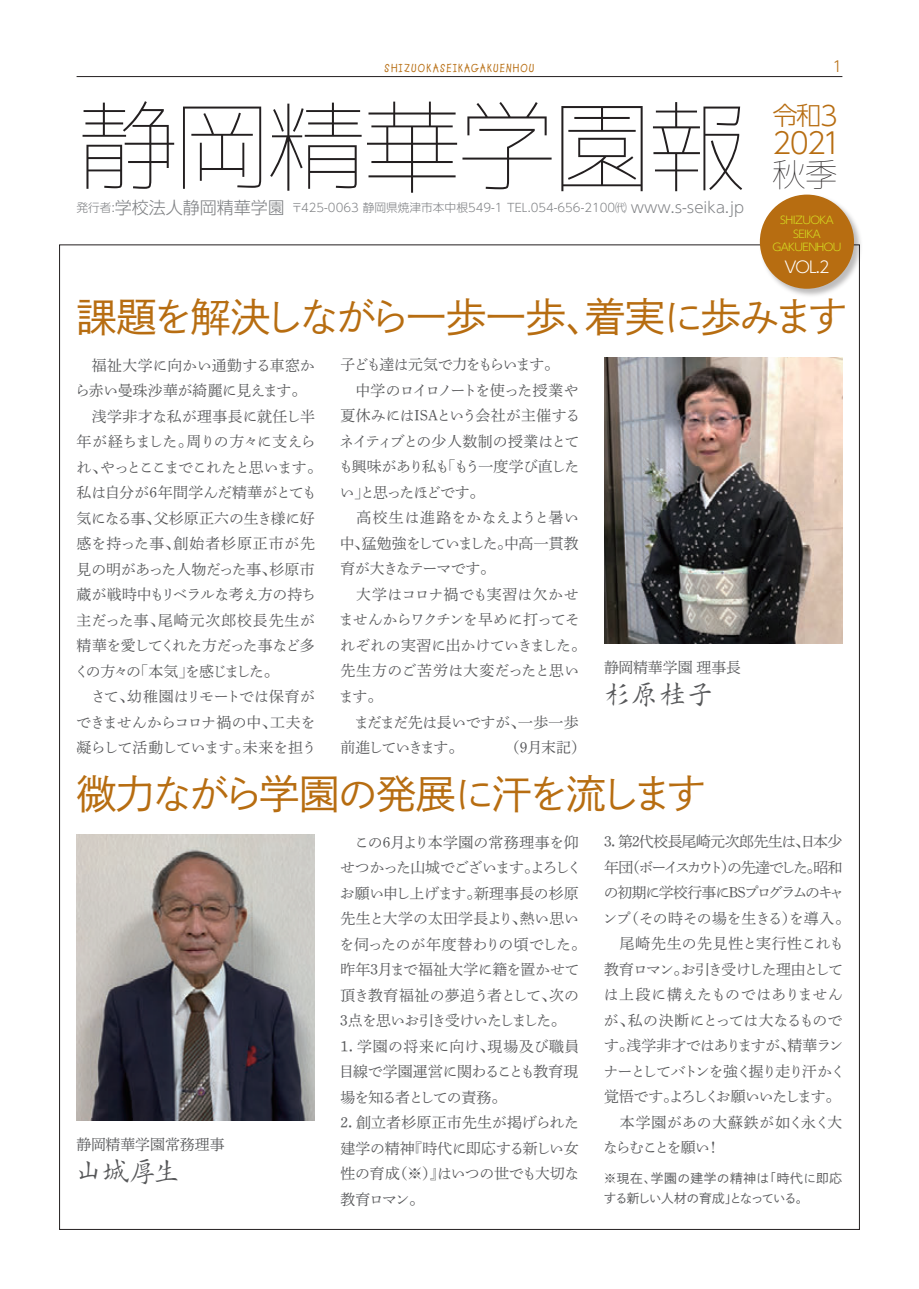
<style>
.page{position:relative;width:919px;height:1289px;background:#fff}
.page>*{position:absolute;margin:0;border:0;box-sizing:border-box;transform-origin:0 0}
.t1{font:100.95px "mplus 2 m thin";letter-spacing:-.06em;color:#231f20}
.t2{font:40.35px "Shuei Go Gin Std L";letter-spacing:-.075em;color:#b76d11}
.t3{font:34.2px "mplus 2 m thin";color:#231f20}
.t4{font:300 28.95px "UD Shin Go NT Pro";color:#b76d11}
.t5{font:300 27.6px "Outai Kai Std";color:#57585a}
.t6{font:300 25.35px "UD Shin Go NT Pro";color:#b76d11}
.t7{font:300 15.9px "UD Shin Go NT Pro";color:#fff}
.t8{font:14.85px/25.5px "Shuei Min Pr 5 L";letter-spacing:-.035em;color:#57585a}
.t9{font:14.85px/25.5px "Shuei Min Pr 5 L";letter-spacing:-.015em;color:#57585a}
.t10{font:14.85px/25.5px "Shuei Min Pr 5 L";letter-spacing:-.06em;color:#57585a}
.t11{font:14.85px "Shuei Min Pr 6 N L";color:#57585a}
.t12{font:300 14.85px "UD Shin Go NT Pro";color:#b76d11}
.t13{font:12.75px/19.5px "Shuei Go Gin Std L";letter-spacing:.01em;color:#57585a}
.t14{font:300 11.7px "UD Shin Go NT Pro";color:#808285}
.t15{font:700 11.7px "Lemonade ICG";letter-spacing:.1em;color:#b76d11}
.t16{font:300 10.65px/13.5px "UD Shin Go NT Pro";letter-spacing:-.06em;color:#d6df21;text-align:center}
.s1{font-size:16.95px}
.s2{font-size:14.85px}
.s3{font-size:26.85px}
</style>
<div class="page">
<hr style="left:77px;top:76px;width:765px;height:1px;background:#231f20">
<img style="left:604px;top:357px;width:238px;height:286px">
<img style="left:77px;top:834px;width:238px;height:286px">
<img style="left:757px;top:194px;width:104px;height:105px">
<div style="left:759px;top:195px;width:94px;height:94px;background:#b76d11;border-radius:50%"></div>
<p class="t15" style="left:384px;top:61px;width:151px">SHIZUOKASEIKAGAKUENHOU</p>
<p class="t12" style="left:832px;top:54px;width:11px">1</p>
<p class="t1" style="left:77px;top:75px;width:672px">静岡精華学園報</p>
<p class="t14" style="left:77px;top:198px;width:669px">発行者:<span class="s1">学校法人静岡精華学園</span> 〒425-0063 静岡県焼津市本中根549-1 TEL.054-656-2100㈹ <span class="s2">www.s-seika.jp</span></p>
<p class="t6" style="left:772px;top:95px;width:67px">令和<span class="s3">3</span></p>
<p class="t4" style="left:772px;top:120px;width:70px">2021</p>
<p class="t3" style="left:771px;top:150px;width:68px">秋季</p>
<p class="t16" style="left:772px;top:213px;width:70px">SHIZUOKA<br>SEIKA<br>GAKUENHOU</p>
<p class="t7" style="left:784px;top:254px;width:47px">VOL.2</p>
<p class="t2" style="left:77px;top:290px;width:772px">課題を解決しながら一歩一歩、着実に歩みます</p>
<p class="t9" style="left:75px;top:350px;width:249px">　福祉大学に向かい通勤する車窓から赤い曼珠沙華が綺麗に見えます。　浅学非才な私が理事長に就任し半年が経ちました。周りの方々に支えられ、やっとここまでこれたと思います。私は自分が6年間学んだ精華がとても気になる事、父杉原正六の生き様に好感を持った事、創始者杉原正市が先見の明があった人物だった事、杉原市蔵が戦時中もリベラルな考え方の持ち主だった事、尾崎元次郎校長先生が精華を愛してくれた方だった事など多くの方々の「本気」を感じました。<br>　さて、幼稚園はリモートでは保育ができませんからコロナ禍の中、工夫を凝らして活動しています。未来を担う</p>
<p class="t8" style="left:338px;top:350px;width:249px">子ども達は元気で力をもらいます。<br>　中学のロイロノートを使った授業や夏休みにはISAという会社が主催するネイティブとの少人数制の授業はとても興味があり私も「もう一度学び直したい」と思ったほどです。<br>　高校生は進路をかなえようと暑い中、猛勉強をしていました。中高一貫教育が大きなテーマです。<br>　大学はコロナ禍でも実習は欠かせませんからワクチンを早めに打ってそれぞれの実習に出かけていきました。先生方のご苦労は大変だったと思います。<br>　まだまだ先は長いですが、一歩一歩前進していきます。</p>
<p class="t8" style="left:505px;top:732px;width:83px">（9月末記）</p>
<p class="t11" style="left:604px;top:653px;width:138px">静岡精華学園 理事長</p>
<p class="t5" style="left:604px;top:677px;width:112px">杉原桂子</p>
<p class="t2" style="left:77px;top:767px;width:630px">微力ながら学園の発展に汗を流します</p>
<p class="t11" style="left:77px;top:1130px;width:149px">静岡精華学園常務理事</p>
<p class="t5" style="left:75px;top:1154px;width:107px">山城厚生</p>
<p class="t8" style="left:336px;top:827px;width:251px">　この６月より本学園の常務理事を仰せつかった山城でございます。よろしくお願い申し上げます。新理事長の杉原先生と大学の太田学長より、熱い思いを伺ったのが年度替わりの頃でした。昨年３月まで福祉大学に籍を置かせて頂き教育福祉の夢追う者として、次の<br>３点を思いお引き受けいたしました。<br>1．学園の将来に向け、現場及び職員目線で学園運営に関わることも教育現場を知る者としての責務。<br>2．創立者杉原正市先生が掲げられた建学の精神『時代に即応する新しい女性の育成（※）』はいつの世でも大切な教育ロマン。</p>
<p class="t10" style="left:602px;top:827px;width:249px">3．第２代校長尾崎元次郎先生は、日本少年団（ボーイスカウト）の先達でした。昭和の初期に学校行事にBSプログラムのキャンプ（その時その場を生きる）を導入。　尾崎先生の先見性と実行性これも教育ロマン。お引き受けした理由としては上段に構えたものではありませんが、私の決断にとっては大なるものです。浅学非才ではありますが、精華ランナーとしてバトンを強く握り走り汗かく覚悟です。よろしくお願いいたします。　本学園があの大蘇鉄が如く永く大ならむことを願い！</p>
<p class="t13" style="left:603px;top:1168px;width:240px">※現在、学園の建学の精神は「時代に即応する新しい人材の育成」となっている。</p>
</div>
